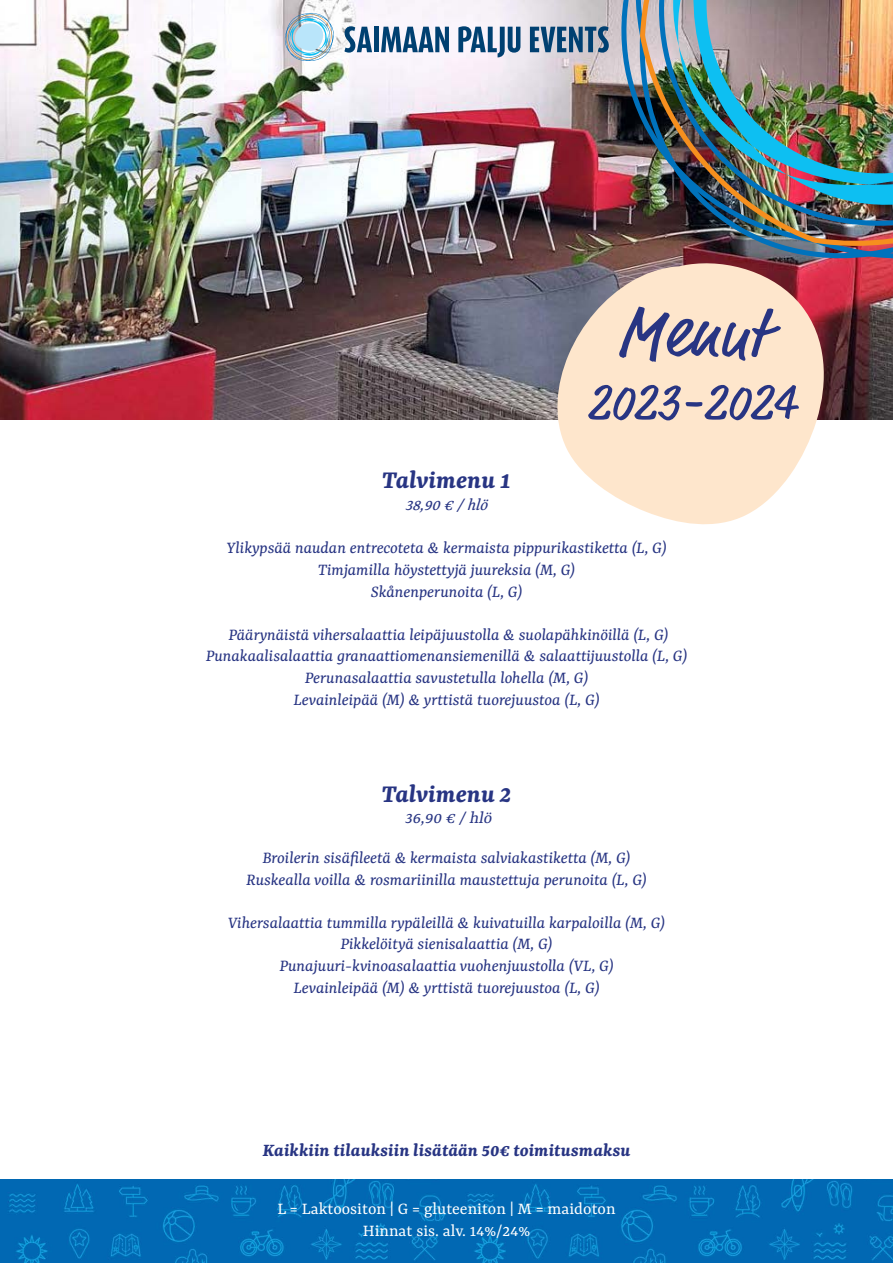
<style>
.page{position:relative;width:893px;height:1263px;background:#fff}
.page>*{position:absolute;margin:0;border:0;box-sizing:border-box;transform-origin:0 0}
.t1{font:71.1px "Market Pro";color:#283583}
.t2{font:52.5px "Market Pro";color:#283583}
.t3{font:italic 700 27px "Yrsa";color:#283583}
.t4{font:italic 700 19.5px "Yrsa";color:#283583}
.t5{font:italic 18px "Yrsa";color:#283583}
.t6{font:18px/21.6px "Yrsa";color:#fff;text-align:center}
.t7{font:italic 18px "Yrsa";color:#283583}
</style>
<div class="page">
<img style="left:0;top:0;width:893px;height:420px">
<svg style="left:0;top:0;width:1px;height:258px"></svg>
<img style="left:0;top:1179px;width:893px;height:84px">
<svg style="left:552px;top:258px;width:276px;height:267px;background:#ecd4c3"></svg>
<svg style="left:344px;top:26px;width:28px;height:27px"></svg>
<div style="left:374px;top:27px;width:5px;height:25px;background:#004071"></div>
<svg style="left:381px;top:27px;width:68px;height:25px"></svg>
<svg style="left:458px;top:26px;width:62px;height:31px"></svg>
<img style="left:530px;top:0;width:363px;height:258px">
<svg style="left:284px;top:13px;width:50px;height:48px;background:#b1cfdd"></svg>
<h1 class="t1" style="left:617px;top:285px;width:151px">Menut</h1>
<h2 class="t2" style="left:587px;top:366px;width:210px">2023-2024</h2>
<p class="t3" style="left:382px;top:464px;width:131px">Talvimenu 1</p>
<p class="t5" style="left:405px;top:493px;width:87px">38, 90 € /hlö</p>
<p class="t5" style="left:226px;top:537px;width:442px">Ylikypsää naudan entrecoteta &amp; kermaista pippurikastiketta (L, G)</p>
<p class="t5" style="left:318px;top:558px;width:259px">Timjamilla höystettyjä juureksia (M, G)</p>
<p class="t5" style="left:371px;top:580px;width:153px">Skånenperunoita (L, G)</p>
<p class="t5" style="left:228px;top:623px;width:441px">Päärynäistä vihersalaattia leipäjuustolla &amp; suolapähkinöillä (L, G)</p>
<p class="t5" style="left:206px;top:645px;width:483px">Punakaalisalaattia granaattiomenansiemenillä &amp; salaattijuustolla (L, G)</p>
<p class="t5" style="left:305px;top:666px;width:285px">Perunasalaattia savustetulla lohella (M, G)</p>
<p class="t5" style="left:293px;top:688px;width:308px">Levainleipää (M) &amp; yrttistä tuorejuustoa (L, G)</p>
<p class="t3" style="left:382px;top:777px;width:131px">Talvimenu 2</p>
<p class="t7" style="left:405px;top:807px;width:92px">36,90 € /hlö</p>
<p class="t5" style="left:263px;top:846px;width:369px">Broilerin sisäfileetä &amp; kermaista salviakastiketta (M, G)</p>
<p class="t5" style="left:246px;top:868px;width:402px">Ruskealla voilla &amp; rosmariinilla maustettuja perunoita (L, G)</p>
<p class="t5" style="left:228px;top:911px;width:439px">Vihersalaattia tummilla rypäleillä &amp; kuivatuilla karpaloilla (M, G)</p>
<p class="t5" style="left:340px;top:933px;width:213px">Pikkelöityä sienisalaattia (M, G)</p>
<p class="t5" style="left:279px;top:954px;width:336px">Punajuuri-kvinoasalaattia vuohenjuustolla (VL, G)</p>
<p class="t5" style="left:293px;top:976px;width:308px">Levainleipää (M) &amp; yrttistä tuorejuustoa (L, G)</p>
<p class="t4" style="left:262px;top:1138px;width:370px">Kaikkiin tilauksiin lisätään 50€ toimitusmaksu</p>
<p class="t6" style="left:277px;top:1197px;width:340px">L = Laktoositon | G = gluteeniton | M = maidoton<br>Hinnat sis. alv. 14%/24%</p>
</div>
